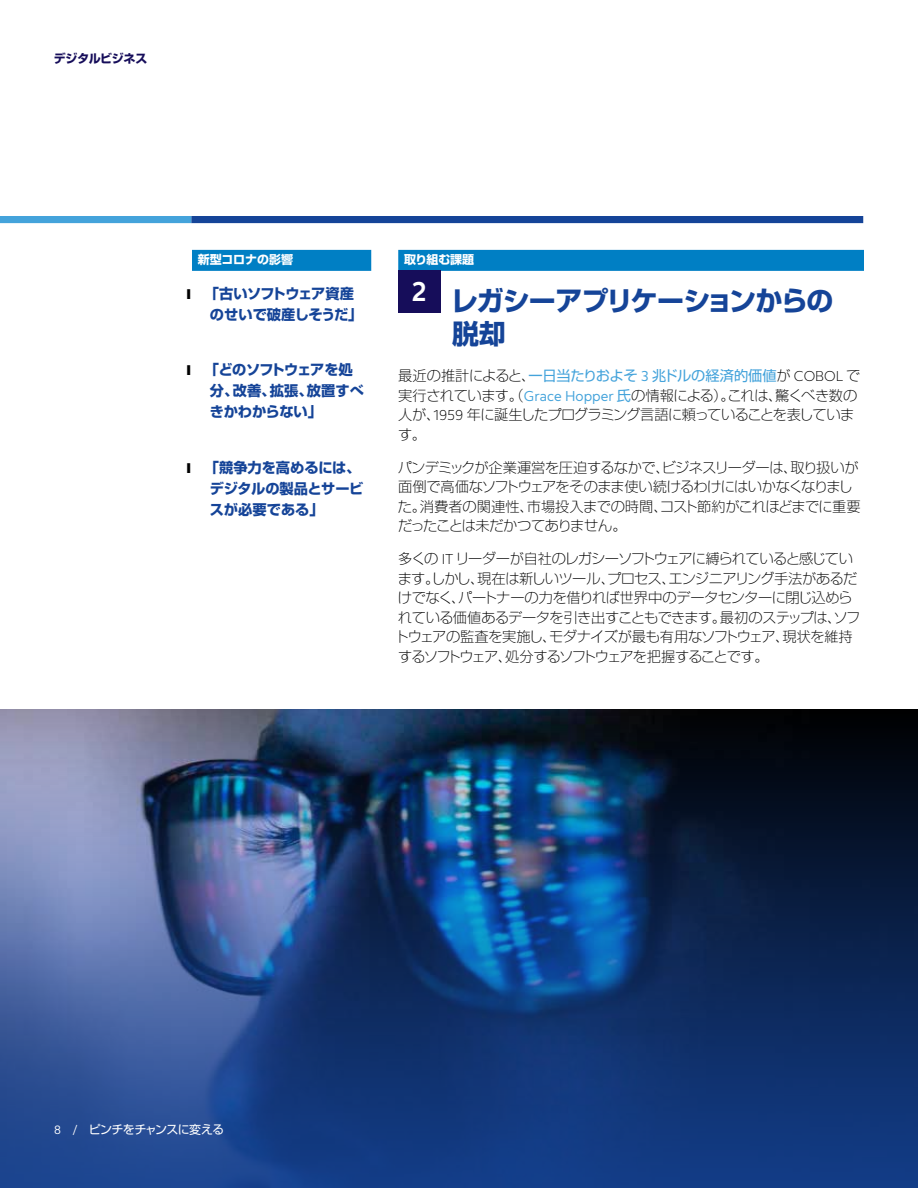
<style>
.page{position:relative;width:918px;height:1188px;background:#fff}
.page>*{position:absolute;margin:0;border:0;box-sizing:border-box;transform-origin:0 0}
.t1{font:700 27px/33px "Shin Go Pro";letter-spacing:-.045em;color:#154498}
.t2{font:700 27px "Cognizant Sans";color:#fff}
.t3{font:300 expanded 14.25px/19.5px "Shin Go Pro";letter-spacing:-.045em;color:#000}
.t4{font:700 14.25px/21px "Shin Go Pro";letter-spacing:-.01em;color:#154498}
.t5{font:700 14.25px/21px "Shin Go Pro";letter-spacing:-.035em;color:#154498}
.t6{font:700 12px "Shin Go Pro";letter-spacing:-.005em;color:#fff}
.t7{font:12px "Shin Go Pro";letter-spacing:-.06em;color:#fff}
.t8{font:700 12px "Shin Go Pro";letter-spacing:-.03em;color:#160d5a}
.s1{color:#000}
.s2{font-weight:400;font-stretch:normal;color:#44a3db}
.s3{font-family:"Cognizant Sans";font-weight:400;font-stretch:normal;color:#44a3db}
.s4{font-family:"Cognizant Sans";font-stretch:normal}
.s5{font-family:"Cognizant Sans"}
</style>
<div class="page">
<img style="left:0;top:710px;width:918px;height:478px">
<div style="left:192px;top:250px;width:179px;height:21px;background:#007fc4"></div>
<div style="left:398px;top:250px;width:466px;height:21px;background:#007fc4"></div>
<div style="left:398px;top:270px;width:42px;height:43px;background:#160d5a"></div>
<div style="left:191px;top:216px;width:672px;height:7px;background:#154498"></div>
<div style="left:0;top:216px;width:191px;height:7px;background:#44a3db"></div>
<p class="t8" style="left:54px;top:49px;width:95px">デジタルビジネス</p>
<p class="t6" style="left:198px;top:250px;width:97px">新型コロナの影響</p>
<p class="t5" style="left:210px;top:282px;width:154px;text-indent:-23px"><span class="s1">❙</span> 「古いソフトウェア資産のせいで破産しそうだ」</p>
<p class="t4" style="left:210px;top:358px;width:156px;text-indent:-23px"><span class="s1">❙</span> 「どのソフトウェアを処分、改善、拡張、放置すべきかわからない」</p>
<p class="t4" style="left:210px;top:456px;width:155px;text-indent:-23px"><span class="s1">❙</span> 「競争力を高めるには、デジタルの製品とサービスが必要である」</p>
<p class="t6" style="left:404px;top:250px;width:72px">取り組む課題</p>
<h1 class="t1" style="left:451px;top:281px;width:384px">レガシーアプリケーションからの脱却</h1>
<p class="t3" style="left:398px;top:365px;width:464px">最近の推計によると、<span class="s2">一日当たりおよそ</span> <span class="s3">3</span> <span class="s2">兆ドルの経済的価値</span>が <span class="s4">COBOL</span> で実行されています。（<span class="s3">Grace Hopper</span> <span class="s2">氏</span>の情報による）。これは、驚くべき数の人が、<span class="s4">1959</span> 年に誕生したプログラミング言語に頼っていることを表しています。</p>
<p class="t3" style="left:398px;top:456px;width:464px">パンデミックが企業運営を圧迫するなかで、ビジネスリーダーは、取り扱いが面倒で高価なソフトウェアをそのまま使い続けるわけにはいかなくなりました。消費者の関連性、市場投入までの時間、コスト節約がこれほどまでに重要だったことは未だかつてありません。</p>
<p class="t3" style="left:395px;top:548px;width:467px">多くの <span class="s4">IT</span> リーダーが自社のレガシーソフトウェアに縛られていると感じています。しかし、現在は新しいツール、プロセス、エンジニアリング手法があるだけでなく、パートナーの力を借りれば世界中のデータセンターに閉じ込められている価値あるデータを引き出すこともできます。最初のステップは、ソフトウェアの監査を実施し、モダナイズが最も有用なソフトウェア、現状を維持するソフトウェア、処分するソフトウェアを把握することです。</p>
<h1 class="t2" style="left:412px;top:274px;width:16px">2</h1>
<p class="t7" style="left:54px;top:1120px;width:172px"><span class="s5">8 /</span> ピンチをチャンスに変える</p>
</div>
